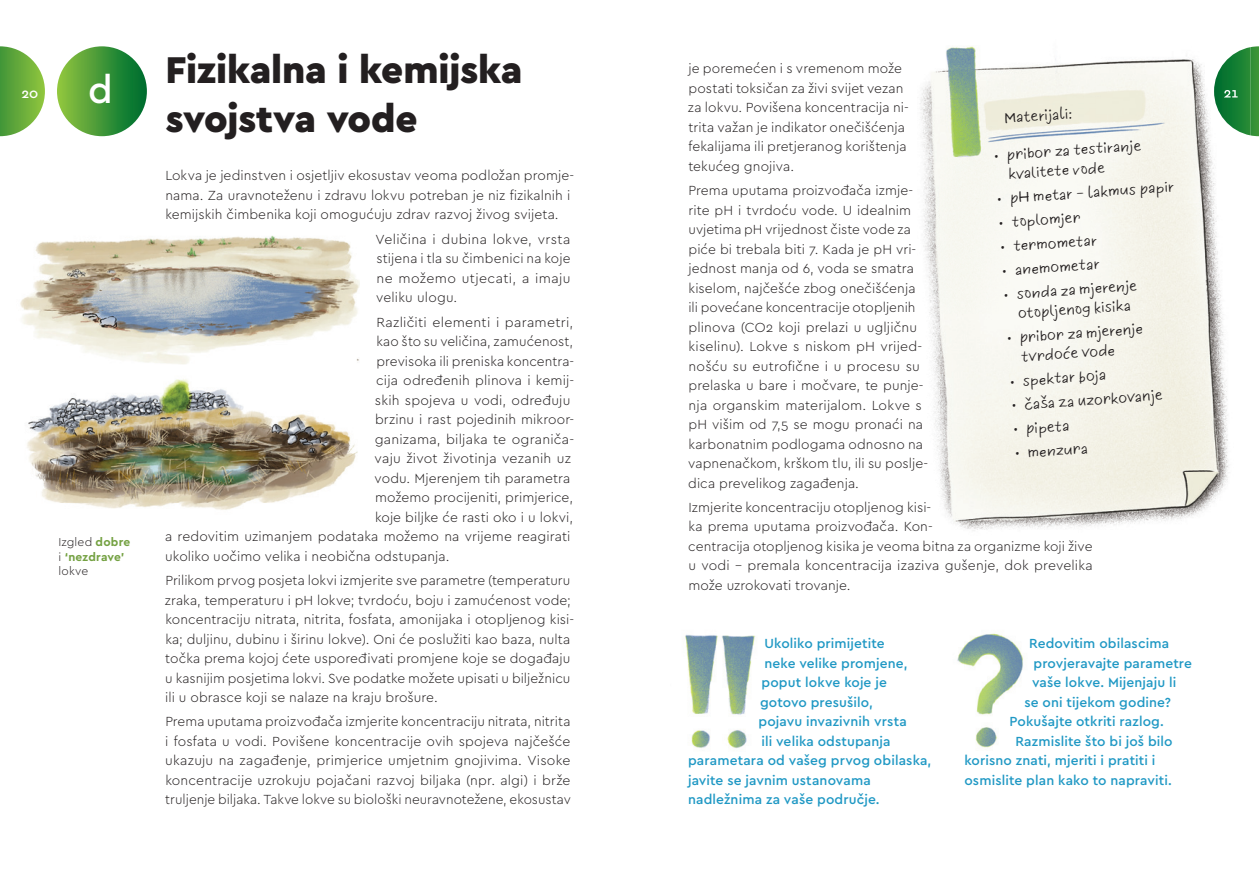
<style>
.page{position:relative;width:1259px;height:893px;background:#fff}
.page>*{position:absolute;margin:0;border:0;box-sizing:border-box;transform-origin:0 0}
.t1{font:900 39px/48.8px "Cera PRO";letter-spacing:-.005em;color:#231f20}
.t2{font:500 39px "Cera PRO";color:#fff}
.t3{font:300 13.8px/19.5px "Cera PRO";letter-spacing:.005em;color:#231f20}
.t4{font:500 13.8px "Cera PRO";letter-spacing:.01em;color:#1f98c4}
.t5{font:13.8px/19.5px "Six Hands Marker";color:#231f20}
.t6{font:500 13.8px "Cera PRO";color:#fff}
.t7{font:700 12px/14.7px "Cera PRO";letter-spacing:.02em;color:#74a142}
.s1{font-weight:300;color:#231f20}
</style>
<div class="page">
<svg style="left:1250px;top:46px;width:9px;height:90px"></svg>
<svg style="left:0;top:46px;width:45px;height:90px"></svg>
<img style="left:920px;top:46px;width:330px;height:485px">
<img style="left:1214px;top:47px;width:36px;height:88px">
<svg style="left:1224px;top:90px;width:13px;height:8px"></svg>
<img style="left:685px;top:634px;width:71px;height:115px">
<img style="left:957px;top:633px;width:67px;height:115px">
<div style="left:57px;top:46px;width:90px;height:90px;background:linear-gradient(to right,#91c540,#006d32);border-radius:45px"></div>
<img style="left:20px;top:235px;width:339px;height:129px">
<img style="left:27px;top:379px;width:330px;height:131px">
<p class="t6" style="left:21px;top:84px;width:18px">20</p>
<h1 class="t2" style="left:88px;top:64px;width:26px">d</h1>
<p class="t7" style="left:58px;top:534px;width:73px"><span class="s1">Izgled</span> dobre <span class="s1">i</span> ‘nezdrave’ <span class="s1">lokve</span></p>
<h1 class="t1" style="left:165px;top:44px;width:358px">Fizikalna i kemijska svojstva vode</h1>
<p class="t3" style="left:165px;top:165px;width:410px">Lokva je jedinstven i osjetljiv ekosustav veoma podložan promje&shy;nama. Za uravnoteženu i zdravu lokvu potreban je niz fizikalnih i kemijskih čimbenika koji omogućuju zdrav razvoj živog svijeta.</p>
<p class="t3" style="left:375px;top:229px;width:196px;text-align:justify">Veličina i dubina lokve, vrsta stijena i tla su čimbenici na koje ne možemo utjecati, a imaju veliku ulogu.</p>
<p class="t3" style="left:376px;top:312px;width:198px">Različiti elementi i parametri,</p>
<p class="t3" style="left:376px;top:331px;width:198px">kao što su veličina, zamućenost,</p>
<p class="t3" style="left:376px;top:351px;width:199px">previsoka ili preniska koncentra-</p>
<p class="t3" style="left:376px;top:370px;width:199px">cija određenih plinova i kemij-</p>
<p class="t3" style="left:375px;top:390px;width:197px">skih spojeva u vodi, određuju</p>
<p class="t3" style="left:375px;top:409px;width:201px">brzinu i rast pojedinih mikroor-</p>
<p class="t3" style="left:375px;top:429px;width:201px">ganizama, biljaka te ograniča-</p>
<p class="t3" style="left:375px;top:448px;width:198px">vaju život životinja vezanih uz</p>
<p class="t3" style="left:375px;top:468px;width:197px">vodu. Mjerenjem tih parametra</p>
<p class="t3" style="left:375px;top:487px;width:199px">možemo procijeniti, primjerice,</p>
<p class="t3" style="left:375px;top:507px;width:199px">koje biljke će rasti oko i u lokvi,</p>
<p class="t3" style="left:165px;top:526px;width:407px">a redovitim uzimanjem podataka možemo na vrijeme reagirati</p>
<p class="t3" style="left:165px;top:546px;width:286px">ukoliko uočimo velika i neobična odstupanja.</p>
<p class="t3" style="left:165px;top:570px;width:411px">Prilikom prvog posjeta lokvi izmjerite sve parametre (temperaturu zraka, temperaturu i pH lokve; tvrdoću, boju i zamućenost vode; koncentraciju nitrata, nitrita, fosfata, amonijaka i otopljenog kisi&shy;ka; duljinu, dubinu i širinu lokve). Oni će poslužiti kao baza, nulta točka prema kojoj ćete uspoređivati promjene koje se događaju u kasnijim posjetima lokvi. Sve podatke možete upisati u bilježnicu ili u obrasce koji se nalaze na kraju brošure.</p>
<p class="t3" style="left:165px;top:711px;width:407px;text-align:justify">Prema uputama proizvođača izmjerite koncentraciju nitrata, nitrita i fosfata u vodi. Povišene koncentracije ovih spojeva najčešće ukazuju na zagađenje, primjerice umjetnim gnojivima. Visoke koncentracije uzrokuju pojačani razvoj biljaka (npr. algi) i brže truljenje biljaka. Takve lokve su biološki neuravnotežene, ekosustav</p>
<p class="t3" style="left:688px;top:58px;width:222px">je poremećen i s vremenom može postati toksičan za živi svijet vezan za lokvu. Povišena koncentracija ni&shy;trita važan je indikator onečišćenja fekalijama ili pretjeranog korištenja tekućeg gnojiva.</p>
<p class="t3" style="left:688px;top:180px;width:242px">Prema uputama proizvođača izmje&shy;rite pH i tvrdoću vode. U idealnim uvjetima pH vrijednost čiste vode za piće bi trebala biti 7. Kada je pH vri&shy;jednost manja od 6, voda se smatra kiselom, najčešće zbog onečišćenja ili povećane koncentracije otopljenih plinova (CO2 koji prelazi u ugljičnu kiselinu). Lokve s niskom pH vrijed&shy;nošću su eutrofične i u procesu su prelaska u bare i močvare, te punje&shy;nja organskim materijalom. Lokve s pH višim od 7,5 se mogu pronaći na karbonatnim podlogama odnosno na vapnenačkom, krškom tlu, ili su poslje&shy;dica prevelikog zagađenja.</p>
<p class="t3" style="left:688px;top:497px;width:406px">Izmjerite koncentraciju otopljenog kisi-<br>ka prema uputama proizvođača. Kon-<br>centracija otopljenog kisika je veoma bitna za organizme koji žive u vodi – premala koncentracija izaziva gušenje, dok prevelika može uzrokovati trovanje.</p>
<p class="t5" style="left:1003px;top:108px;width:70px;rotate:-4deg">Materijali:</p>
<p class="t5" style="left:1006px;top:145px;width:135px;text-indent:-13px;rotate:-4deg">• pribor za testiranje kvalitete vod e</p>
<p class="t5" style="left:996px;top:189px;width:181px;rotate:-4deg">• pH metar – lakmus papir</p>
<p class="t5" style="left:998px;top:213px;width:83px;rotate:-4deg">• toplomjer</p>
<p class="t5" style="left:1000px;top:237px;width:100px;rotate:-4deg">• termometar</p>
<p class="t5" style="left:1001px;top:261px;width:101px;rotate:-4deg">• anemometar</p>
<p class="t5" style="left:1003px;top:285px;width:134px;text-align:center;rotate:-4deg">• sond a za mjerenje otopljenog kisika</p>
<p class="t5" style="left:1019px;top:327px;width:125px;text-indent:-13px;rotate:-4deg">• pribor za mjerenje tvrdoće vode</p>
<p class="t5" style="left:1009px;top:372px;width:98px;rotate:-4deg">• spektar boja</p>
<p class="t5" style="left:1011px;top:396px;width:152px;rotate:-4deg">• čaša za uzorkovanje</p>
<p class="t5" style="left:1012px;top:420px;width:58px;rotate:-4deg">• pipeta</p>
<p class="t5" style="left:1014px;top:444px;width:75px;rotate:-4deg">• menzura</p>
<p class="t4" style="left:764px;top:635px;width:122px">Ukoliko primijetite</p>
<p class="t4" style="left:764px;top:654px;width:144px">neke velike promjene,</p>
<p class="t4" style="left:761px;top:674px;width:127px">poput lokve koje je</p>
<p class="t4" style="left:760px;top:693px;width:114px">gotovo presušilo,</p>
<p class="t4" style="left:758px;top:713px;width:150px">pojavu invazivnih vrsta</p>
<p class="t4" style="left:761px;top:732px;width:131px">ili velika odstupanja</p>
<p class="t4" style="left:688px;top:752px;width:245px">parametara od vašeg prvog obilaska,</p>
<p class="t4" style="left:688px;top:771px;width:184px">javite se javnim ustanovama</p>
<p class="t4" style="left:688px;top:791px;width:193px">nadležnima za vaše područje.</p>
<p class="t4" style="left:1029px;top:635px;width:142px">Redovitim obilascima</p>
<p class="t4" style="left:1033px;top:654px;width:160px">provjeravajte parametre</p>
<p class="t4" style="left:1032px;top:674px;width:146px">vaše lokve. Mijenjaju li</p>
<p class="t4" style="left:1024px;top:693px;width:148px">se oni tijekom godine?</p>
<p class="t4" style="left:1009px;top:713px;width:156px">Pokušajte otkriti razlog.</p>
<p class="t4" style="left:1015px;top:732px;width:159px">Razmislite što bi još bilo</p>
<p class="t4" style="left:964px;top:752px;width:192px">korisno znati, mjeriti i pratiti i</p>
<p class="t4" style="left:964px;top:771px;width:209px">osmislite plan kako to napraviti.</p>
</div>
